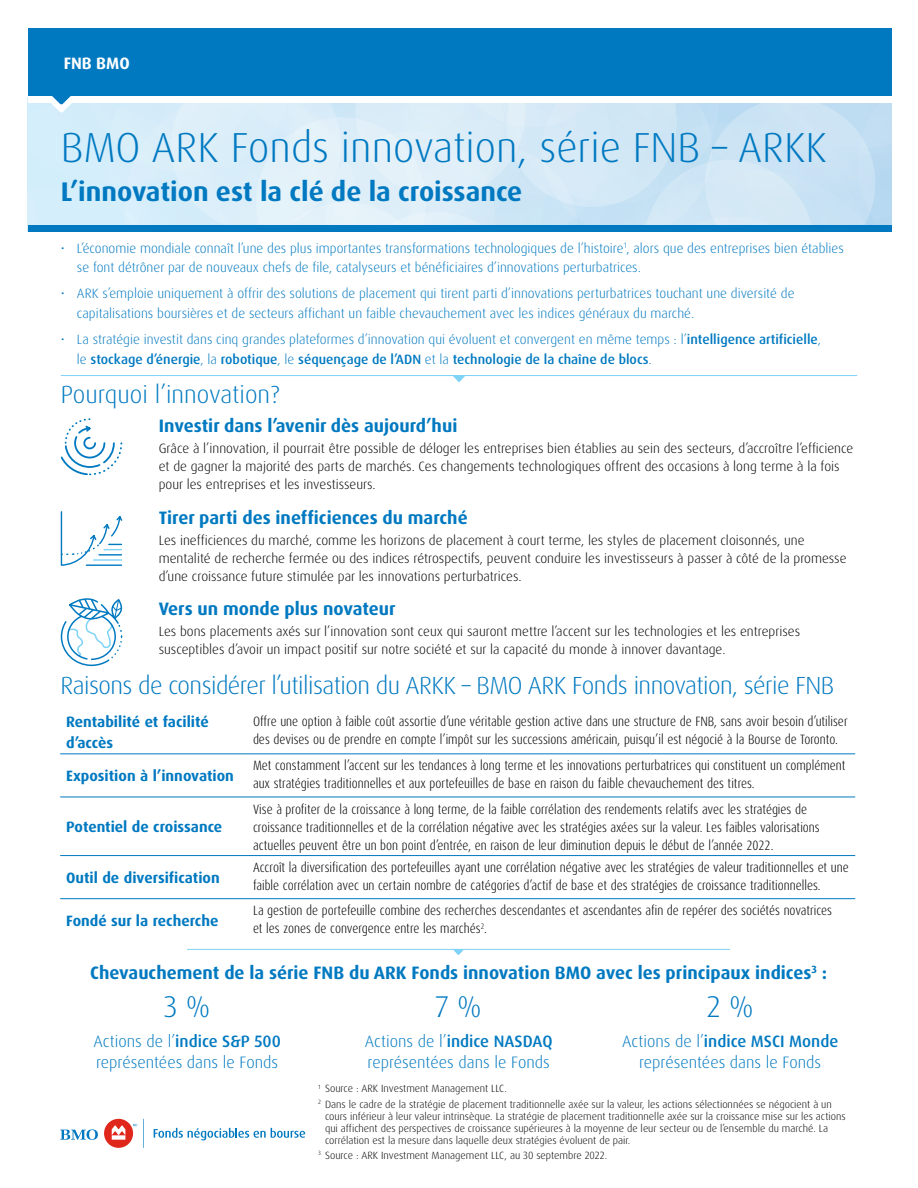
<style>
.page{position:relative;width:918px;height:1188px;background:#fff}
.page>*{position:absolute;margin:0;border:0;box-sizing:border-box;transform-origin:0 0}
.t1{font:300 42px "Dax Pro";color:#0079c1}
.Overlap_Percent{font:300 30px "Dax Pro";color:#0079c1}
.subhead{font:700 27px "Dax Pro";color:#0079c1}
.t2{font:300 24.75px "Dax Pro";letter-spacing:-.025em;color:#0079c1}
.t3{font:300 24.75px "Dax Pro";color:#0079c1}
.t4{font:700 18px "Dax Pro";color:#0079c1}
.t5{font:300 16.5px/21px "Dax Pro";color:#0079c1}
.t6{font:700 16.5px "Dax Pro";color:#fff}
.t7{font:700 15px/21px "Dax Pro";color:#0079c1}
.t8{font:300 condensed 13.5px/18px "Dax Pro";color:#000}
.t9{font:300 13.5px/18px "Dax Pro";color:#000}
.t10{font:300 13.5px/19.5px "Dax Pro";color:#0079c1}
.footnote{font:300 10.5px/12px "Dax Pro";color:#000}
.s1{font-weight:500}
</style>
<div class="page">
<div style="left:28px;top:28px;width:864px;height:68px;background:#0079c1"></div>
<svg style="left:28px;top:96px;width:864px;height:136px;background:#cbe5f4"></svg>
<svg style="left:60px;top:418px;width:63px;height:58px"></svg>
<svg style="left:60px;top:511px;width:63px;height:55px"></svg>
<svg style="left:60px;top:598px;width:63px;height:69px"></svg>
<hr style="left:187px;top:949px;width:543px;height:1px;background:#7ed3f7">
<svg style="left:453px;top:950px;width:11px;height:5px"></svg>
<hr style="left:61px;top:375px;width:796px;height:1px;background:#7ed3f7">
<svg style="left:453px;top:376px;width:12px;height:6px"></svg>
<hr style="left:60px;top:753px;width:187px;height:1px;background:#0079c1">
<hr style="left:247px;top:753px;width:608px;height:1px;background:#0079c1">
<hr style="left:60px;top:797px;width:187px;height:1px;background:#0079c1">
<hr style="left:247px;top:797px;width:608px;height:1px;background:#0079c1">
<hr style="left:60px;top:898px;width:187px;height:1px;background:#0079c1">
<hr style="left:247px;top:898px;width:608px;height:1px;background:#0079c1">
<hr style="left:60px;top:855px;width:187px;height:1px;background:#0079c1">
<hr style="left:247px;top:855px;width:608px;height:1px;background:#0079c1">
<svg style="left:154px;top:1128px;width:151px;height:12px"></svg>
<svg style="left:60px;top:1129px;width:38px;height:11px"></svg>
<div style="left:104px;top:1119px;width:29px;height:29px;background:#df271c;border-radius:50%"></div>
<svg style="left:112px;top:1125px;width:13px;height:15px"></svg>
<svg style="left:143px;top:1119px;width:1px;height:29px"></svg>
<p class="t6" style="left:64px;top:52px;width:67px">FNB BMO</p>
<h1 class="t1" style="left:61px;top:120px;width:768px">BMO ARK Fonds innovation, série FNB – ARKK</h1>
<p class="subhead" style="left:61px;top:174px;width:463px">L’innovation est la clé de la croissance</p>
<p class="t10" style="left:77px;top:238px;width:768px;text-indent:-16px">• L’économie mondiale connaît l’une des plus importantes transformations technologiques de l’histoire<sup>1</sup>, alors que des entreprises bien établies se font détrôner par de nouveaux chefs de file, catalyseurs et bénéficiaires d’innovations perturbatrices.</p>
<p class="t10" style="left:77px;top:284px;width:719px;text-indent:-16px">• ARK s’emploie uniquement à offrir des solutions de placement qui tirent parti d’innovations perturbatrices touchant une diversité de capitalisations boursières et de secteurs affichant un faible chevauchement avec les indices généraux du marché.</p>
<p class="t10" style="left:77px;top:330px;width:746px;text-indent:-16px">• La stratégie investit dans cinq grandes plateformes d’innovation qui évoluent et convergent en même temps : l’<span class="s1">intelligence artificielle</span>, le <span class="s1">stockage d’énergie</span>, la <span class="s1">robotique</span>, le <span class="s1">séquençage de l’ADN</span> et la <span class="s1">technologie de la chaîne de blocs</span>.</p>
<h2 class="t3" style="left:61px;top:378px;width:220px">Pourquoi l’innovation?</h2>
<h3 class="t4" style="left:159px;top:414px;width:300px">Investir dans l’avenir dès aujourd’hui</h3>
<p class="t9" style="left:159px;top:440px;width:696px">Grâce à l’innovation, il pourrait être possible de déloger les entreprises bien établies au sein des secteurs, d’accroître l’efficience et de gagner la majorité des parts de marchés. Ces changements technologiques offrent des occasions à long terme à la fois pour les entreprises et les investisseurs.</p>
<h3 class="t4" style="left:159px;top:506px;width:311px">Tirer parti des inefficiences du marché</h3>
<p class="t9" style="left:159px;top:531px;width:689px">Les inefficiences du marché, comme les horizons de placement à court terme, les styles de placement cloisonnés, une mentalité de recherche fermée ou des indices rétrospectifs, peuvent conduire les investisseurs à passer à côté de la promesse d’une croissance future stimulée par les innovations perturbatrices.</p>
<h3 class="t4" style="left:159px;top:597px;width:238px">Vers un monde plus novateur</h3>
<p class="t9" style="left:159px;top:623px;width:643px">Les bons placements axés sur l’innovation sont ceux qui sauront mettre l’accent sur les technologies et les entreprises susceptibles d’avoir un impact positif sur notre société et sur la capacité du monde à innover davantage.</p>
<h2 class="t2" style="left:60px;top:669px;width:775px">Raisons de considérer l’utilisation du ARKK – BMO ARK Fonds innovation, série FNB</h2>
<p class="t7" style="left:66px;top:711px;width:144px">Rentabilité et facilité d’accès</p>
<p class="t8" style="left:253px;top:712px;width:596px">Offre une option à faible coût assortie d’une véritable gestion active dans une structure de FNB, sans avoir besoin d’utiliser des devises ou de prendre en compte l’impôt sur les successions américain, puisqu’il est négocié à la Bourse de Toronto.</p>
<p class="t7" style="left:66px;top:766px;width:169px">Exposition à l’innovation</p>
<p class="t8" style="left:253px;top:757px;width:594px">Met constamment l’accent sur les tendances à long terme et les innovations perturbatrices qui constituent un complément aux stratégies traditionnelles et aux portefeuilles de base en raison du faible chevauchement des titres.</p>
<p class="t7" style="left:66px;top:817px;width:158px">Potentiel de croissance</p>
<p class="t8" style="left:253px;top:800px;width:568px">Vise à profiter de la croissance à long terme, de la faible corrélation des rendements relatifs avec les stratégies de croissance traditionnelles et de la corrélation négative avec les stratégies axées sur la valeur. Les faibles valorisations actuelles peuvent être un bon point d’entrée, en raison de leur diminution depuis le début de l’année 2022.</p>
<p class="t7" style="left:66px;top:867px;width:155px">Outil de diversification</p>
<p class="t8" style="left:253px;top:859px;width:597px">Accroît la diversification des portefeuilles ayant une corrélation négative avec les stratégies de valeur traditionnelles et une faible corrélation avec un certain nombre de catégories d’actif de base et des stratégies de croissance traditionnelles.</p>
<p class="t7" style="left:66px;top:911px;width:154px">Fondé sur la recherche</p>
<p class="t8" style="left:253px;top:902px;width:581px">La gestion de portefeuille combine des recherches descendantes et ascendantes afin de repérer des sociétés novatrices et les zones de convergence entre les marchés<sup>2</sup>.</p>
<h3 class="t4" style="left:90px;top:961px;width:738px">Chevauchement de la série FNB du ARK Fonds innovation BMO avec les principaux indices<sup>3</sup> :</h3>
<p class="Overlap_Percent" style="left:164px;top:987px;width:48px">3 %</p>
<p class="t5" style="left:93px;top:1031px;width:189px">Actions de l’<span class="s1">indice S&amp;P 500 </span>représentées dans le Fonds</p>
<p class="Overlap_Percent" style="left:436px;top:987px;width:48px">7 %</p>
<p class="t5" style="left:365px;top:1031px;width:189px">Actions de l’<span class="s1">indice NASDAQ </span>représentées dans le Fonds</p>
<p class="Overlap_Percent" style="left:707px;top:987px;width:49px">2 %</p>
<p class="t5" style="left:622px;top:1031px;width:218px;text-align:center">Actions de l’<span class="s1">indice MSCI Monde </span>représentées dans le Fonds</p>
<p class="footnote" style="left:318px;top:1083px;width:190px"><sup>1</sup> Source : ARK Investment Management LLC.</p>
<p class="footnote" style="left:325px;top:1098px;width:522px;text-indent:-7px"><sup>2</sup> Dans le cadre de la stratégie de placement traditionnelle axée sur la valeur, les actions sélectionnées se négocient à un cours inférieur à leur valeur intrinsèque. La stratégie de placement traditionnelle axée sur la croissance mise sur les actions qui affichent des perspectives de croissance supérieures à la moyenne de leur secteur ou de l’ensemble du marché. La corrélation est la mesure dans laquelle deux stratégies évoluent de pair.</p>
<p class="footnote" style="left:318px;top:1149px;width:290px"><sup>3</sup> Source : ARK Investment Management LLC, au 30 septembre 2022.</p>
</div>
